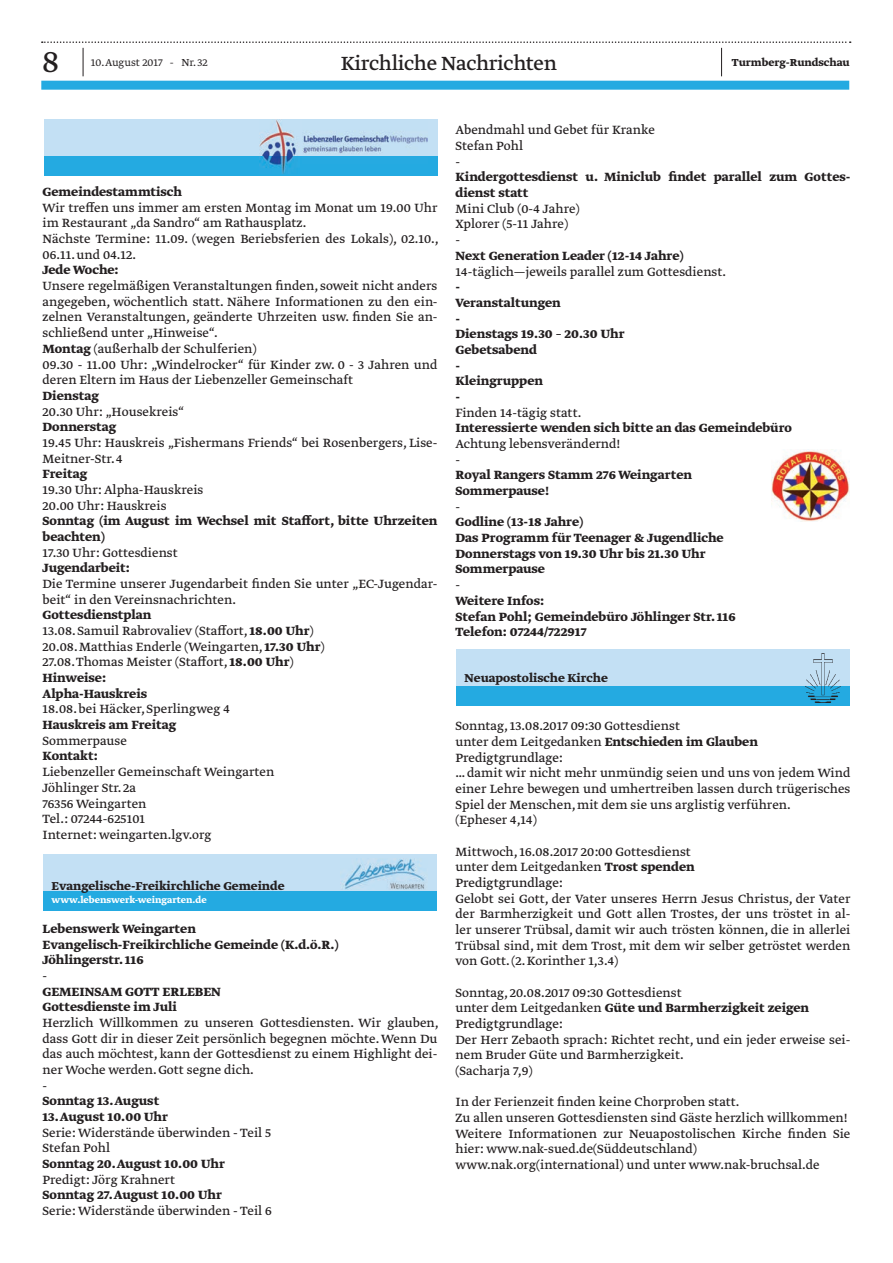
<style>
.page{position:relative;width:893px;height:1263px;background:#fff}
.page>*{position:absolute;margin:0;border:0;box-sizing:border-box;transform-origin:0 0}
.t1{font:300 36px "Greta Text Std";color:#231f20}
.t2{font:22.5px "Greta Text Std";letter-spacing:-.015em;color:#231f20}
.t3{font:14.1px/15.8px "Greta Text Std Regular Min";color:#231f20}
.t4{font:700 14.1px/15.8px "Greta Text Std";color:#231f20}
.t5{font:14.1px "Greta Text Std";color:#231f20}
.t6{font:700 13.5px "Greta Text Std";color:#231f20}
.t7{font:300 12px "Greta Text Std";color:#231f20}
.t8{font:700 12px "Greta Text Std";color:#231f20}
.t9{font:700 10.5px "Greta Text Std";color:#fff}
.s1{font-family:"Greta Text Std";font-weight:700}
.s2{font-family:"Greta Text Std Regular Min";font-weight:400}
.s3{font-weight:400}
</style>
<div class="page">
<svg style="left:42px;top:41px;width:809px;height:35px"></svg>
<div style="left:41px;top:81px;width:808px;height:9px;background:#24aae1"></div>
<div style="left:43px;top:854px;width:394px;height:57px;background:#c3e0f4"></div>
<div style="left:43px;top:891px;width:394px;height:20px;background:#24aae1"></div>
<img style="left:343px;top:858px;width:82px;height:32px">
<img style="left:772px;top:449px;width:77px;height:72px">
<div style="left:44px;top:119px;width:393px;height:57px;background:#c3e0f4"></div>
<div style="left:44px;top:156px;width:393px;height:20px;background:#24aae1"></div>
<img style="left:259px;top:119px;width:38px;height:54px">
<img style="left:302px;top:133px;width:126px;height:21px">
<div style="left:456px;top:649px;width:394px;height:57px;background:#c3e0f4"></div>
<div style="left:456px;top:686px;width:394px;height:20px;background:#24aae1"></div>
<img style="left:805px;top:653px;width:35px;height:49px">
<h1 class="t1" style="left:42px;top:41px;width:19px">8</h1>
<p class="t7" style="left:91px;top:56px;width:118px">10. August 2017 - Nr. 32</p>
<h2 class="t2" style="left:341px;top:50px;width:217px">Kirchliche Nachrichten</h2>
<p class="t8" style="left:732px;top:56px;width:119px">Turmberg-Rundschau</p>
<p class="t4" style="left:43px;top:185px;width:141px">Gemeindestammtisch</p>
<p class="t3" style="left:43px;top:200px;width:398px">Wir treffen uns immer am ersten Montag im Monat um 19.00 Uhr im Restaurant „da Sandro“ am Rathausplatz.<br>Nächste Termine: 11.09. (wegen Beriebsferien des Lokals), 02.10., 06.11. und 04.12.</p>
<p class="t4" style="left:43px;top:263px;width:78px">Jede Woche:</p>
<p class="t3" style="left:43px;top:279px;width:396px">Unsere regelmäßigen Veranstaltungen finden, soweit nicht anders angegeben, wöchentlich statt. Nähere Informationen zu den ein&shy;zelnen Veranstaltungen, geänderte Uhrzeiten usw. finden Sie an&shy;schließend unter „Hinweise“.<br><span class="s1">Montag</span> (außerhalb der Schulferien)<br>09.30 - 11.00 Uhr: „Windelrocker“ für Kinder zw. 0 - 3 Jahren und deren Eltern im Haus der Liebenzeller Gemeinschaft</p>
<p class="t4" style="left:43px;top:388px;width:58px">Dienstag</p>
<p class="t3" style="left:43px;top:404px;width:143px">20.30 Uhr: „Housekreis“</p>
<p class="t4" style="left:43px;top:420px;width:75px">Donnerstag</p>
<p class="t3" style="left:43px;top:435px;width:396px">19.45 Uhr: Hauskreis „Fishermans Friends“ bei Rosenbergers, Lise-<br>Meitner-Str. 4</p>
<p class="t4" style="left:43px;top:467px;width:46px">Freitag</p>
<p class="t3" style="left:43px;top:483px;width:162px">19.30 Uhr: Alpha-Hauskreis<br>20.00 Uhr: Hauskreis</p>
<p class="t4" style="left:43px;top:514px;width:396px">Sonntag (im August im Wechsel mit Staffort, bitte Uhrzeiten beachten)</p>
<p class="t3" style="left:43px;top:545px;width:137px">17.30 Uhr: Gottesdienst</p>
<p class="t4" style="left:43px;top:561px;width:89px">Jugendarbeit:</p>
<p class="t3" style="left:43px;top:577px;width:396px">Die Termine unserer Jugendarbeit finden Sie unter „EC-Jugendar&shy;beit“ in den Vereinsnachrichten.</p>
<p class="t4" style="left:43px;top:608px;width:111px">Gottesdienstplan</p>
<p class="t3" style="left:43px;top:624px;width:284px">13.08. Samuil Rabrovaliev (Staffort, <span class="s1">18.00 Uhr</span>)<br>20.08. Matthias Enderle (Weingarten, <span class="s1">17.30 Uhr</span>)<br>27.08. Thomas Meister (Staffort, <span class="s1">18.00 Uhr</span>)</p>
<p class="t4" style="left:43px;top:671px;width:106px">Hinweise:<br>Alpha-Hauskreis</p>
<p class="t3" style="left:43px;top:702px;width:189px">18.08. bei Häcker, Sperlingweg 4</p>
<p class="t4" style="left:43px;top:718px;width:135px">Hauskreis am Freitag</p>
<p class="t3" style="left:43px;top:733px;width:86px">Sommerpause</p>
<p class="t4" style="left:43px;top:749px;width:57px">Kontakt:</p>
<p class="t3" style="left:43px;top:765px;width:233px">Liebenzeller Gemeinschaft Weingarten<br>Jöhlinger Str. 2a<br>76356 Weingarten<br>Tel.: 07244-625101<br>Internet: weingarten.lgv.org</p>
<p class="t6" style="left:52px;top:878px;width:234px">Evangelische-Freikirchliche Gemeinde</p>
<p class="t9" style="left:52px;top:894px;width:157px">www.lebenswerk-weingarten.de</p>
<p class="t4" style="left:43px;top:921px;width:298px">Lebenswerk Weingarten<br>Evangelisch-Freikirchliche Gemeinde (K.d.ö.R.)<br>Jöhlingerstr. 116</p>
<p class="t3" style="left:43px;top:968px;width:6px">-</p>
<p class="t4" style="left:43px;top:984px;width:180px">GEMEINSAM GOTT ERLEBEN<br>Gottesdienste im Juli</p>
<p class="t3" style="left:43px;top:1016px;width:398px">Herzlich Willkommen zu unseren Gottesdiensten. Wir glauben, dass Gott dir in dieser Zeit persönlich begegnen möchte. Wenn Du das auch möchtest, kann der Gottesdienst zu einem Highlight dei&shy;ner Woche werden. Gott segne dich.<br>-</p>
<p class="t4" style="left:43px;top:1094px;width:118px">Sonntag 13. August</p>
<p class="t4" style="left:43px;top:1109px;width:127px">13. August 10.00 Uhr</p>
<p class="t3" style="left:43px;top:1125px;width:230px">Serie: Widerstände überwinden - Teil 5<br>Stefan Pohl</p>
<p class="t4" style="left:43px;top:1156px;width:184px">Sonntag 20. August 10.00 Uhr</p>
<p class="t3" style="left:43px;top:1172px;width:134px">Predigt: Jörg Krahnert</p>
<p class="t4" style="left:43px;top:1188px;width:181px">Sonntag 27. August 10.00 Uhr</p>
<p class="t3" style="left:43px;top:1204px;width:231px">Serie: Widerstände überwinden - Teil 6</p>
<p class="t3" style="left:455px;top:123px;width:201px">Abendmahl und Gebet für Kranke<br>Stefan Pohl<br>-</p>
<p class="t4" style="left:455px;top:170px;width:396px">Kindergottesdienst u. Miniclub findet parallel zum Gottes&shy;dienst statt</p>
<p class="t3" style="left:455px;top:201px;width:126px">Mini Club (0-4 Jahre)<br>Xplorer (5-11 Jahre)<br>-</p>
<p class="t4" style="left:455px;top:248px;width:230px">Next Generation Leader (12-14 Jahre)</p>
<p class="t3" style="left:455px;top:264px;width:272px">14-täglich—jeweils parallel zum Gottesdienst.</p>
<p class="t4" style="left:455px;top:280px;width:171px">-<br>Veranstaltungen<br>-<br>Dienstags 19.30 – 20.30 Uhr<br>Gebetsabend<br>-<br>Kleingruppen<br>-</p>
<p class="t3" style="left:455px;top:405px;width:127px">Finden 14-tägig statt.</p>
<p class="t4" style="left:455px;top:421px;width:338px">Interessierte wenden sich bitte an das Gemeindebüro</p>
<p class="t3" style="left:455px;top:437px;width:167px">Achtung lebensverändernd! -</p>
<p class="t4" style="left:455px;top:468px;width:238px">Royal Rangers Stamm 276 Weingarten<br>Sommerpause!</p>
<p class="t3" style="left:455px;top:499px;width:6px">-</p>
<p class="t4" style="left:455px;top:515px;width:270px">Godline (13-18 Jahre)<br>Das Programm für Teenager &amp; Jugendliche<br>Donnerstags von 19.30 Uhr bis 21.30 Uhr<br>Sommerpause</p>
<p class="t3" style="left:455px;top:578px;width:6px">-</p>
<p class="t4" style="left:455px;top:593px;width:282px">Weitere Infos:<br>Stefan Pohl; Gemeindebüro Jöhlinger Str. 116<br>Telefon: 07244/722917</p>
<p class="t6" style="left:465px;top:670px;width:145px">Neuapostolische Kirche</p>
<p class="t3" style="left:455px;top:719px;width:304px">Sonntag, 13.08.2017 09:30 Gottesdienst<br>unter dem Leitgedanken <span class="s1">Entschieden im Glauben</span></p>
<p class="t5" style="left:455px;top:749px;width:109px">Predigtgrundlage:</p>
<p class="t3" style="left:455px;top:766px;width:396px">… damit wir nicht mehr unmündig seien und uns von jedem Wind einer Lehre bewegen und umhertreiben lassen durch trügerisches Spiel der Menschen, mit dem sie uns arglistig verführen.<br>(Epheser 4,14)</p>
<p class="t3" style="left:455px;top:844px;width:241px">Mittwoch, 16.08.2017 20:00 Gottesdienst unter dem Leitgedanken <span class="s1">Trost spenden</span></p>
<p class="t5" style="left:455px;top:875px;width:109px">Predigtgrundlage:</p>
<p class="t3" style="left:455px;top:891px;width:396px;text-align:justify">Gelobt sei Gott, der Vater unseres Herrn Jesus Christus, der Vater der Barmherzigkeit und Gott allen Trostes, der uns tröstet in al&shy;ler unserer Trübsal, damit wir auch trösten können, die in allerlei Trübsal sind, mit dem Trost, mit dem wir selber getröstet werden von Gott. (2. Korinther 1,3.4)</p>
<p class="t3" style="left:455px;top:985px;width:228px">Sonntag, 20.08.2017 09:30 Gottesdienst</p>
<p class="t4" style="left:455px;top:1001px;width:355px"><span class="s2">unter dem Leitgedanken</span> Güte und Barmherzigkeit zeigen<br><span class="s3">Predigtgrundlage:</span></p>
<p class="t3" style="left:455px;top:1032px;width:396px">Der Herr Zebaoth sprach: Richtet recht, und ein jeder erweise sei&shy;nem Bruder Güte und Barmherzigkeit.<br>(Sacharja 7,9)</p>
<p class="t3" style="left:455px;top:1095px;width:396px">In der Ferienzeit finden keine Chorproben statt.<br>Zu allen unseren Gottesdiensten sind Gäste herzlich willkommen!<br>Weitere Informationen zur Neuapostolischen Kirche finden Sie hier: www.nak-sued.de(Süddeutschland) www.nak.org(international) und unter www.nak-bruchsal.de</p>
</div>
